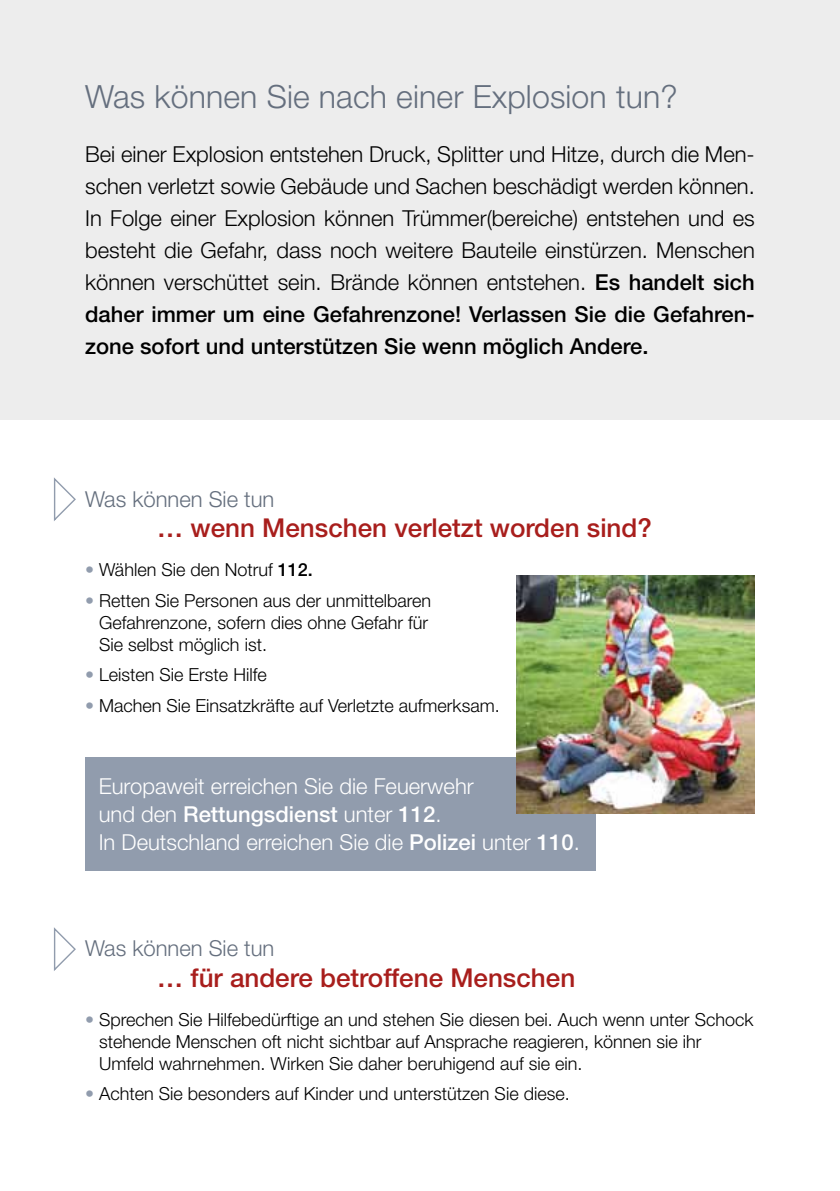
<style>
.page{position:relative;width:840px;height:1191px;background:#fff}
.page>*{position:absolute;margin:0;border:0;box-sizing:border-box;transform-origin:0 0}
.t1{font:300 32px "Helvetica Neue LT Std";letter-spacing:.005em;color:#656f7e}
.t2{font:500 26px "Helvetica Neue LT Std";color:#a81e1c}
.t3{font:300 22px/32px "Helvetica Neue LT Std";color:#000;text-align:justify}
.t4{font:300 22px/28px "Helvetica Neue LT Std";color:#fff}
.t5{font:300 22px "Helvetica Neue LT Std";color:#656f7e}
.t6{font:300 18px/22px "Helvetica Neue LT Std";color:#000}
.s1{font-weight:500}
.s2{color:#919cad}
</style>
<div class="page">
<div style="left:0;top:0;width:839px;height:420px;background:#ededed"></div>
<div style="left:85px;top:757px;width:510px;height:114px;background:#919cad"></div>
<img style="left:516px;top:575px;width:238px;height:238px">
<svg style="left:54px;top:477px;width:22px;height:44px"></svg>
<svg style="left:54px;top:927px;width:22px;height:44px"></svg>
<h1 class="t1" style="left:85px;top:77px;width:593px">Was können Sie nach einer Explosion tun?</h1>
<p class="t3" style="left:85px;top:138px;width:671px">Bei einer Explosion entstehen Druck, Splitter und Hitze, durch die Men&shy;schen verletzt sowie Gebäude und Sachen beschädigt werden können.<br>In Folge einer Explosion können Trümmer(bereiche) entstehen und es besteht die Gefahr, dass noch weitere Bauteile einstürzen. Menschen können verschüttet sein. Brände können entstehen. <span class="s1">Es handelt sich daher immer um eine Gefahrenzone! Verlassen Sie die Gefahren&shy;zone sofort und unterstützen Sie wenn möglich Andere.</span></p>
<p class="t5" style="left:85px;top:485px;width:191px">Was können Sie tun</p>
<h2 class="t2" style="left:157px;top:512px;width:496px">… wenn Menschen verletzt worden sind?</h2>
<p class="t6" style="left:85px;top:558px;width:229px"><span class="s2">•</span> Wählen Sie den Notruf <span class="s1">112.</span></p>
<p class="t6" style="left:99px;top:589px;width:333px;text-indent:-14px"><span class="s2">•</span> Retten Sie Personen aus der unmittelbaren<br>Gefahrenzone, sofern dies ohne Gefahr für<br>Sie selbst möglich ist.</p>
<p class="t6" style="left:85px;top:663px;width:183px"><span class="s2">•</span> Leisten Sie Erste Hilfe</p>
<p class="t6" style="left:85px;top:694px;width:416px"><span class="s2">•</span> Machen Sie Einsatzkräfte auf Verletzte aufmerksam.</p>
<p class="t4" style="left:99px;top:772px;width:482px">Europaweit erreichen Sie die Feuerwehr<br>und den <span class="s1">Rettungsdienst</span> unter <span class="s1">112</span>.<br>In Deutschland erreichen Sie die <span class="s1">Polizei</span> unter <span class="s1">110</span>.</p>
<p class="t5" style="left:85px;top:934px;width:191px">Was können Sie tun</p>
<h2 class="t2" style="left:157px;top:961px;width:419px">… für andere betroffene Menschen</h2>
<p class="t6" style="left:99px;top:1007px;width:655px;text-indent:-14px"><span class="s2">•</span> Sprechen Sie Hilfebedürftige an und stehen Sie diesen bei. Auch wenn unter Schock stehende Menschen oft nicht sichtbar auf Ansprache reagieren, können sie ihr<br>Umfeld wahrnehmen. Wirken Sie daher beruhigend auf sie ein.</p>
<p class="t6" style="left:85px;top:1082px;width:486px"><span class="s2">•</span> Achten Sie besonders auf Kinder und unterstützen Sie diese.</p>
</div>
